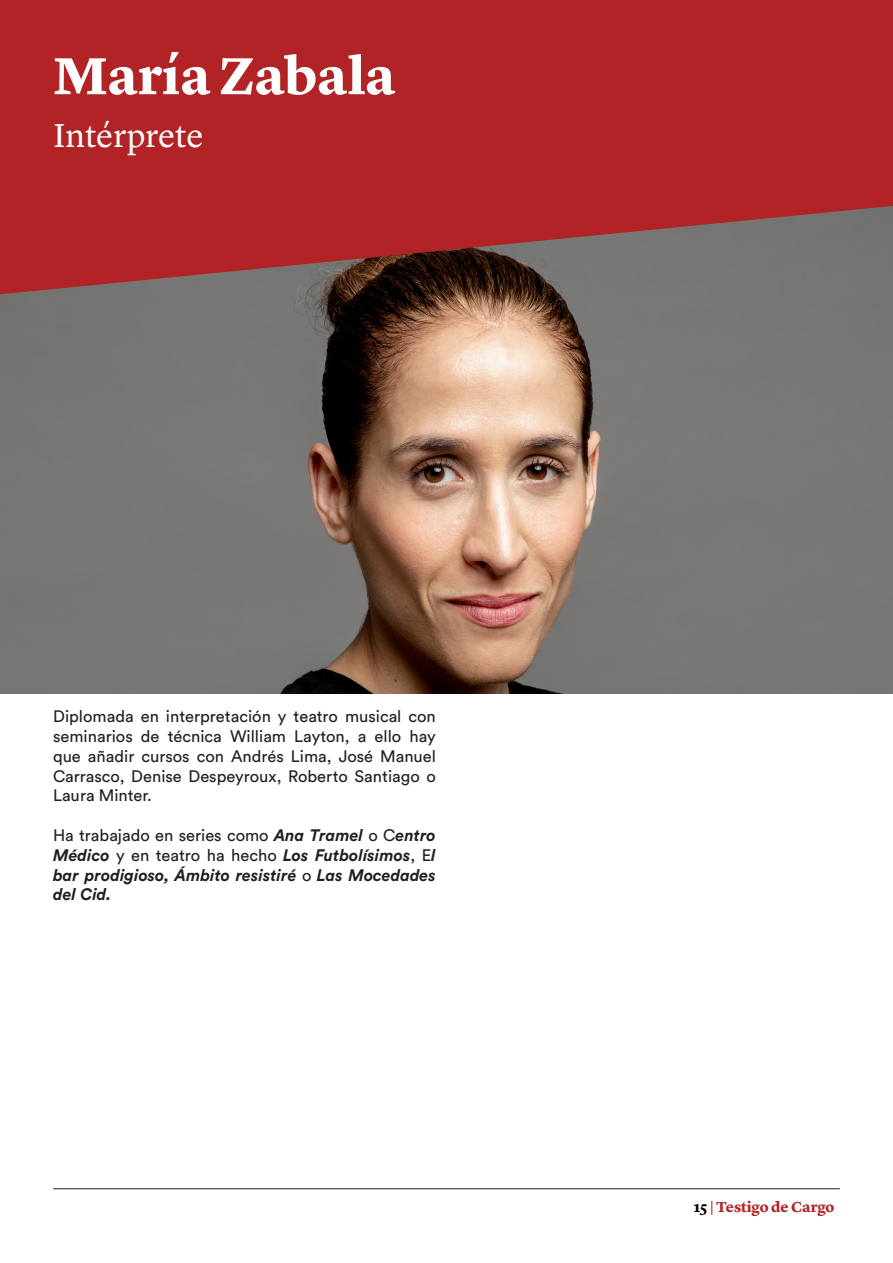
<style>
.page{position:relative;width:893px;height:1263px;background:#fff}
.page>*{position:absolute;margin:0;border:0;box-sizing:border-box;transform-origin:0 0}
.t1{font:700 54px "Lyon Text";color:#fff}
.t2{font:34.5px "Lyon Text";color:#fff}
.t3{font:16.5px/19.8px "Circular Std";color:#231f20;text-align:justify}
.t4{font:italic 700 16.5px/19.8px "Circular Std";color:#231f20;text-align:justify}
.t5{font:700 15px "Lyon Text";letter-spacing:-.005em;color:#b22325}
.s1{font-weight:400;font-style:normal}
.s2{color:#000001}
</style>
<div class="page">
<hr style="left:53px;top:1188px;width:787px;height:1px;background:#231f20">
<img style="left:0;top:294px;width:893px;height:399px">
<svg style="left:0;top:0;width:893px;height:294px;background:#a62c2d"></svg>
<p class="t1" style="left:53px;top:34px;width:344px">María Zabala</p>
<p class="t2" style="left:53px;top:109px;width:152px">Intérprete</p>
<p class="t3" style="left:53px;top:706px;width:384px">Diplomada en interpretación y teatro musical con seminarios de técnica William Layton, a ello hay que añadir cursos con Andrés Lima, José Manuel Carrasco, Denise Despeyroux, Roberto Santiago o Laura Minter.</p>
<p class="t4" style="left:53px;top:825px;width:384px"><span class="s1">Ha trabajado en series como</span> Ana Tramel <span class="s1">o C</span>entro Médico <span class="s1">y en teatro ha hecho</span> Los Futbolísimos<span class="s1">, E</span>l bar prodigioso, Ámbito resistiré <span class="s1">o</span> Las Mocedades del Cid.</p>
<p class="t5" style="left:693px;top:1196px;width:143px"><span class="s2">15</span> | Testigo de Cargo</p>
</div>
